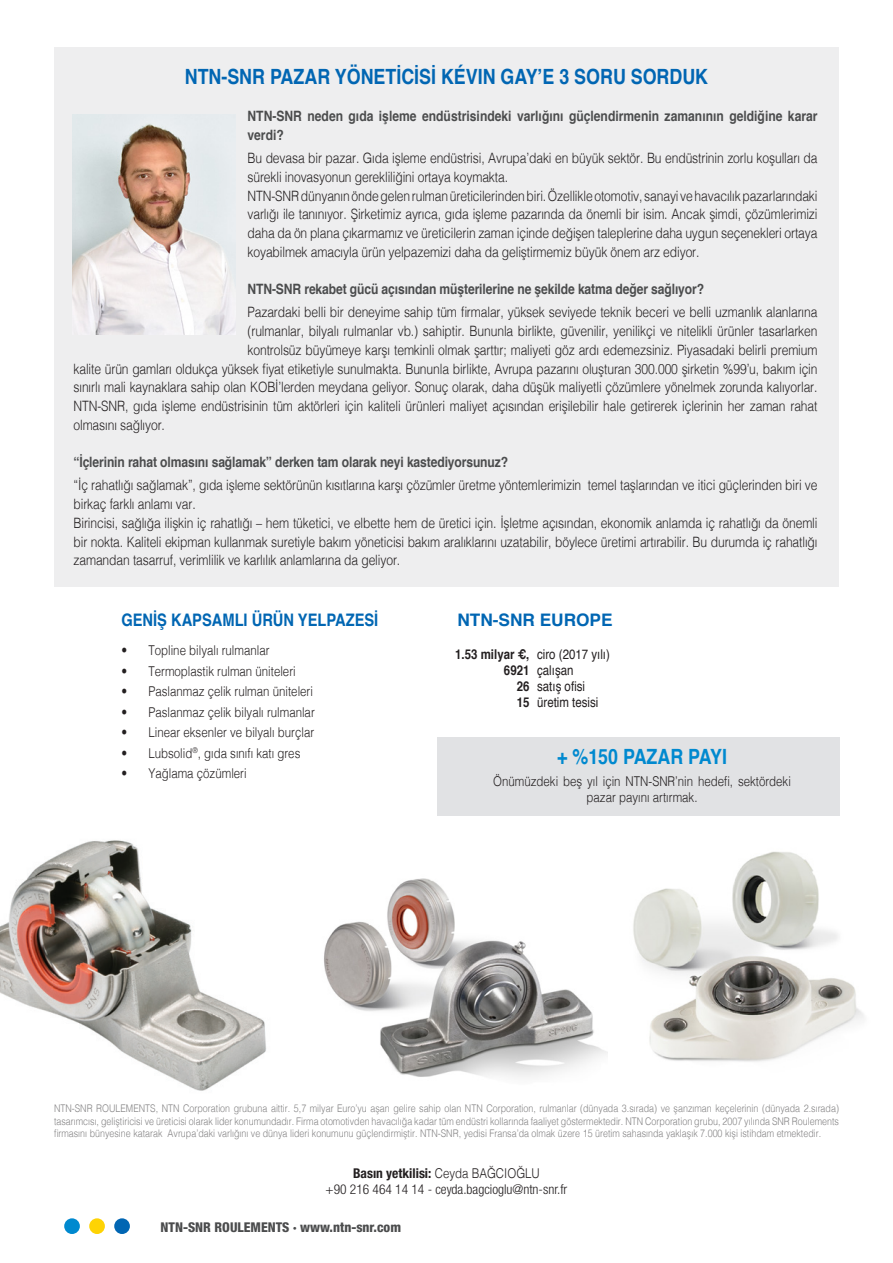
<style>
.page{position:relative;width:893px;height:1263px;background:#fff}
.page>*{position:absolute;margin:0;border:0;box-sizing:border-box;transform-origin:0 0}
.t1{font:700 21px "Helvetica";color:#0166b3;scale:.85 1}
.t2{font:700 21px "Helvetica";color:#0089cf;scale:.85 1}
.t3{font:700 17.25px "Helvetica";color:#0166b3;scale:.85 1}
.t4{font:700 17.25px "Helvetica";color:#0166b3}
.t5{font:300 14.25px/18.8px "Helvetica";letter-spacing:-.01em;color:#231f20;scale:.85 1}
.t6{font:700 14.25px/18.8px "Helvetica";letter-spacing:-.01em;color:#4b4c4d;scale:.85 1}
.t7{font:300 13.5px/16.2px "Helvetica";color:#231f20;text-align:center;scale:.85 1}
.t8{font:300 condensed 13.5px/16.2px "Helvetica Neue LT Std";color:#231f20;text-align:center}
.t9{font:13.5px/16.2px "Helvetica";color:#231f20;scale:.85 1}
.t10{font:800 condensed 13.5px "Helvetica Neue LT Std";color:#4b4c4d}
.t11{font:700 13.5px/16.2px "Helvetica";color:#231f20;text-align:right;scale:.85 1}
.t12{font:300 10.5px/12.6px "Helvetica";color:#838283;text-align:justify;scale:.85 1}
.s1{font-weight:700}
.s2{font-family:"Helvetica";font-stretch:normal}
</style>
<div class="page">
<div style="left:54px;top:48px;width:785px;height:539px;background:#eeeeef"></div>
<img style="left:324px;top:878px;width:284px;height:199px">
<img style="left:72px;top:115px;width:162px;height:219px">
<img style="left:0;top:840px;width:267px;height:251px">
<img style="left:633px;top:851px;width:231px;height:211px">
<div style="left:437px;top:737px;width:403px;height:79px;background:#e1e2e4"></div>
<div style="left:64px;top:1218px;width:16px;height:16px;background:#0089cf;border-radius:50%"></div>
<div style="left:89px;top:1218px;width:16px;height:16px;background:#fed304;border-radius:50%"></div>
<div style="left:114px;top:1218px;width:16px;height:16px;background:#0166b3;border-radius:50%"></div>
<h1 class="t1" style="left:185px;top:59px;width:617px">NTN-SNR PAZAR YÖNETİCİSİ KÉVIN GAY’E 3 SORU SORDUK</h1>
<p class="t6" style="left:247px;top:107px;width:672px">NTN-SNR neden gıda işleme endüstrisindeki varlığını güçlendirmenin zamanının geldiğine karar verdi?</p>
<p class="t5" style="left:247px;top:148px;width:672px">Bu devasa bir pazar. Gıda işleme endüstrisi, Avrupa’daki en büyük sektör. Bu endüstrinin zorlu koşulları da sürekli inovasyonun gerekliliğini ortaya koymakta.<br>NTN-SNR dünyanın önde gelen rulman üreticilerinden biri. Özellikle otomotiv, sanayi ve havacılık pazarlarındaki varlığı ile tanınıyor. Şirketimiz ayrıca, gıda işleme pazarında da önemli bir isim. Ancak şimdi, çözümlerimizi daha da ön plana çıkarmamız ve üreticilerin zaman içinde değişen taleplerine daha uygun seçenekleri ortaya koyabilmek amacıyla ürün yelpazemizi daha da geliştirmemiz büyük önem arz ediyor.</p>
<p class="t6" style="left:247px;top:280px;width:539px">NTN-SNR rekabet gücü açısından müşterilerine ne şekilde katma değer sağlıyor?</p>
<p class="t5" style="left:247px;top:302px;width:672px">Pazardaki belli bir deneyime sahip tüm firmalar, yüksek seviyede teknik beceri ve belli uzmanlık alanlarına</p>
<p class="t5" style="left:247px;top:321px;width:672px">(rulmanlar, bilyalı rulmanlar vb.) sahiptir. Bununla birlikte, güvenilir, yenilikçi ve nitelikli ürünler tasarlarken</p>
<p class="t5" style="left:247px;top:339px;width:672px">kontrolsüz büyümeye karşı temkinli olmak şarttır; maliyeti göz ardı edemezsiniz. Piyasadaki belirli premium</p>
<p class="t5" style="left:74px;top:358px;width:877px">kalite ürün gamları oldukça yüksek fiyat etiketiyle sunulmakta. Bununla birlikte, Avrupa pazarını oluşturan 300.000 şirketin %99’u, bakım için</p>
<p class="t5" style="left:74px;top:377px;width:877px">sınırlı mali kaynaklara sahip olan KOBİ’lerden meydana geliyor. Sonuç olarak, daha düşük maliyetli çözümlere yönelmek zorunda kalıyorlar.</p>
<p class="t5" style="left:74px;top:396px;width:877px">NTN-SNR, gıda işleme endüstrisinin tüm aktörleri için kaliteli ürünleri maliyet açısından erişilebilir hale getirerek içlerinin her zaman rahat</p>
<p class="t5" style="left:74px;top:414px;width:109px">olmasını sağlıyor.</p>
<p class="t6" style="left:74px;top:453px;width:513px">“İçlerinin rahat olmasını sağlamak” derken tam olarak neyi kastediyorsunuz?</p>
<p class="t5" style="left:74px;top:475px;width:877px">“İç rahatlığı sağlamak”, gıda işleme sektörünün kısıtlarına karşı çözümler üretme yöntemlerimizin temel taşlarından ve itici güçlerinden biri ve birkaç farklı anlamı var.<br>Birincisi, sağlığa ilişkin iç rahatlığı – hem tüketici, ve elbette hem de üretici için. İşletme açısından, ekonomik anlamda iç rahatlığı da önemli bir nokta. Kaliteli ekipman kullanmak suretiyle bakım yöneticisi bakım aralıklarını uzatabilir, böylece üretimi artırabilir. Bu durumda iç rahatlığı zamandan tasarruf, verimlilik ve karlılık anlamlarına da geliyor.</p>
<p class="t3" style="left:121px;top:606px;width:304px">GENİŞ KAPSAMLI ÜRÜN YELPAZESİ</p>
<p class="t7" style="left:121px;top:641px;width:176px">• Topline bilyalı rulmanlar</p>
<p class="t7" style="left:121px;top:662px;width:207px">• Termoplastik rulman üniteleri</p>
<p class="t7" style="left:121px;top:682px;width:227px">• Paslanmaz çelik rulman üniteleri</p>
<p class="t7" style="left:121px;top:703px;width:229px">• Paslanmaz çelik bilyalı rulmanlar</p>
<p class="t7" style="left:121px;top:723px;width:228px">• Linear eksenler ve bilyalı burçlar</p>
<p class="t7" style="left:121px;top:744px;width:212px">• Lubsolid<sup>®</sup>, gıda sınıfı katı gres</p>
<p class="t7" style="left:121px;top:764px;width:149px">• Yağlama çözümleri</p>
<p class="t4" style="left:457px;top:606px;width:157px">NTN-SNR EUROPE</p>
<p class="t11" style="left:455px;top:646px;width:89px">1.53 milyar €,<br>6921<br>26<br>15</p>
<p class="t9" style="left:537px;top:646px;width:87px">ciro (2017 yılı) çalışan<br>satış ofisi üretim tesisi</p>
<h1 class="t2" style="left:557px;top:740px;width:201px">+ %150 PAZAR PAYI</h1>
<p class="t7" style="left:493px;top:772px;width:352px">Önümüzdeki beş yıl için NTN-SNR’nin hedefi, sektördeki pazar payını artırmak.</p>
<p class="t12" style="left:54px;top:1101px;width:925px">NTN-SNR ROULEMENTS, NTN Corporation grubuna aittir. 5,7 milyar Euro’yu aşan gelire sahip olan NTN Corporation, rulmanlar (dünyada 3.sırada) ve şanzıman keçelerinin (dünyada 2.sırada) tasarımcısı, geliştiricisi ve üreticisi olarak lider konumundadır. Firma otomotivden havacılığa kadar tüm endüstri kollarında faaliyet göstermektedir. NTN Corporation grubu, 2007 yılında SNR Roulements firmasını bünyesine katarak Avrupa’daki varlığını ve dünya lideri konumunu güçlendirmiştir. NTN-SNR, yedisi Fransa’da olmak üzere 15 üretim sahasında yaklaşık 7.000 kişi istihdam etmektedir.</p>
<p class="t8" style="left:326px;top:1164px;width:243px"><span class="s1">Basın yetkilisi:</span> <span class="s2">Ceyda BAĞCIOĞLU<br></span>+90 216 464 14 14 - ceyda.bagcioglu@ntn-snr.fr</p>
<p class="t10" style="left:161px;top:1219px;width:242px">NTN-SNR ROULEMENTS · www.ntn-snr.com</p>
</div>
